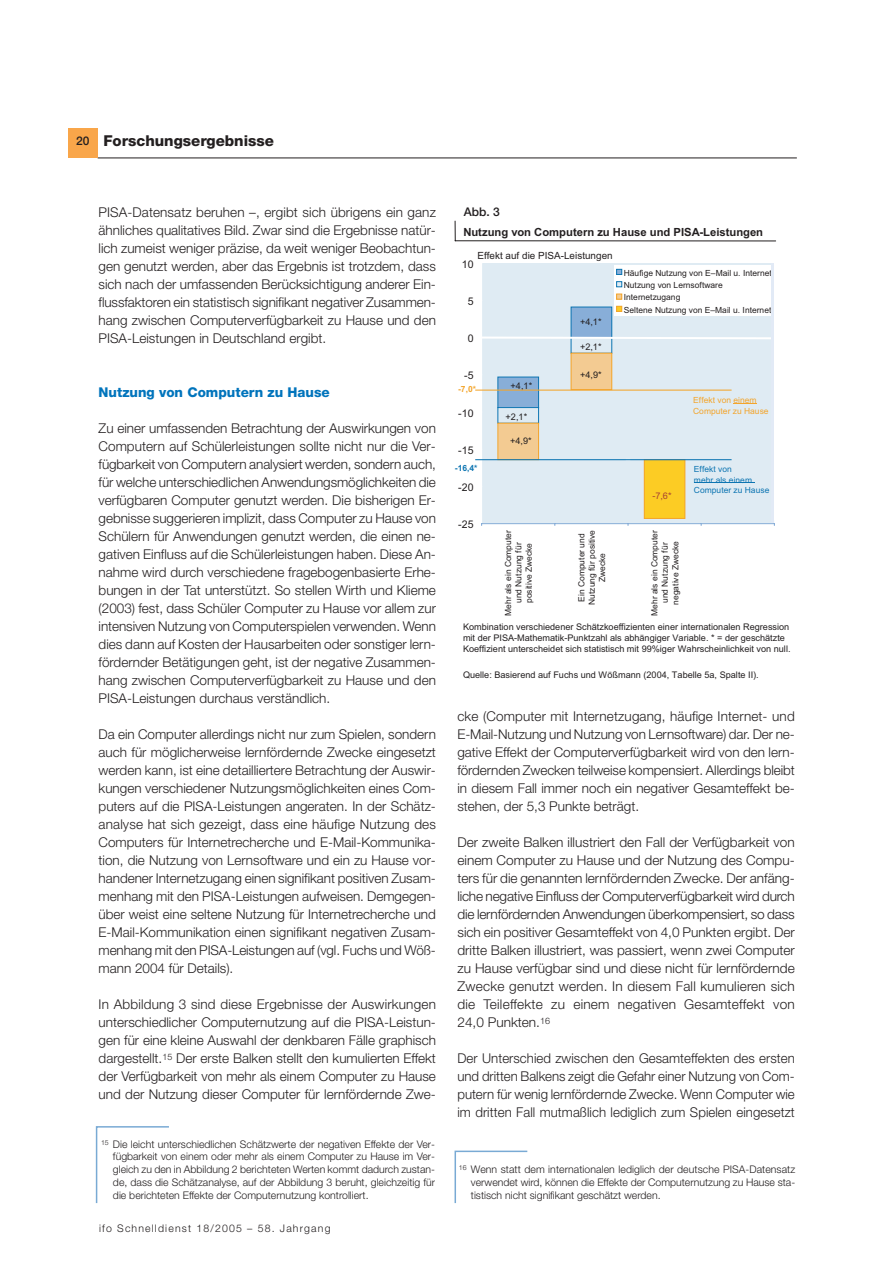
<style>
.page{position:relative;width:893px;height:1263px;background:#fff}
.page>*{position:absolute;margin:0;border:0;box-sizing:border-box;transform-origin:0 0}
.t1{font:800 15px "Helvetica Neue LT Std";color:#231f20}
.t2{font:300 13.5px/18px "Helvetica Neue LT Std";color:#231f20;text-align:justify}
.t3{font:800 13.5px "Helvetica Neue LT Std";color:#0074bc}
.t4{font:500 12px "Helvetica Neue LT Std";color:#231f20}
.t5{font:700 11.25px "Arial";color:#231f20}
.t6{font:300 10.5px/12.8px "Helvetica Neue LT Std";color:#231f20;text-align:justify}
.t7{font:300 10.5px "Helvetica Neue LT Std";letter-spacing:.11em;color:#231f20}
.t8{font:10.5px "Arial";letter-spacing:.005em;color:#231f20}
.t9{font:9.9px "Arial";color:#231f20}
.t10{font:9.15px/11.1px "Arial";color:#231f20}
.t11{font:9.15px "Arial";color:#a74333}
.t12{font:8.4px/10.4px "Arial";letter-spacing:.005em;color:#231f20;text-align:center}
.t13{font:8.4px/10.4px "Arial";letter-spacing:.005em;color:#0d75b2}
.t14{font:8.4px/10.4px "Arial";letter-spacing:.005em;color:#f3a52c}
.t15{font:700 8.4px "Arial";color:#0d75b2}
.t16{font:700 8.4px "Arial";color:#f3a52c}
</style>
<div class="page">
<hr style="left:98px;top:158px;width:698px;height:1px;background:#231f20">
<div style="left:68px;top:128px;width:30px;height:29px;background:#f9a64a"></div>
<svg style="left:478px;top:263px;width:297px;height:261px;background:#dde5e5"></svg>
<hr style="left:481px;top:523px;width:293px;height:1px;background:#88aed8">
<svg style="left:479px;top:336px;width:292px;height:4px"></svg>
<div style="left:614px;top:266px;width:172px;height:50px;background:#fff"></div>
<svg style="left:616px;top:269px;width:6px;height:6px"></svg>
<svg style="left:616px;top:281px;width:6px;height:6px"></svg>
<svg style="left:616px;top:294px;width:6px;height:6px"></svg>
<svg style="left:616px;top:306px;width:6px;height:6px"></svg>
<svg style="left:455px;top:221px;width:1px;height:20px"></svg>
<hr style="left:455px;top:241px;width:320px;height:1px;background:#231f20">
<svg style="left:733px;top:403px;width:23px;height:1px"></svg>
<hr style="left:694px;top:483px;width:60px;height:1px;background:#0d75b2">
<hr style="left:475px;top:459px;width:256px;height:1px;background:#0d75b2">
<hr style="left:475px;top:390px;width:256px;height:1px;background:#f3a52c">
<hr style="left:774px;top:263px;width:2px;height:257px;background:#fff">
<hr style="left:771px;top:263px;width:3px;height:260px;background:#e2eaf6">
<svg style="left:95px;top:1126px;width:74px;height:78px"></svg>
<svg style="left:454px;top:1150px;width:74px;height:54px"></svg>
<p class="t4" style="left:76px;top:136px;width:15px">20</p>
<p class="t1" style="left:103px;top:135px;width:172px">Forschungsergebnisse</p>
<p class="t2" style="left:99px;top:204px;width:339px">PISA-Datensatz beruhen –, ergibt sich übrigens ein ganz ähnliches qualitatives Bild. Zwar sind die Ergebnisse natür&shy;lich zumeist weniger präzise, da weit weniger Beobachtun&shy;gen genutzt werden, aber das Ergebnis ist trotzdem, dass sich nach der umfassenden Berücksichtigung anderer Ein&shy;flussfaktoren ein statistisch signifikant negativer Zusammen&shy;hang zwischen Computerverfügbarkeit zu Hause und den PISA-Leistungen in Deutschland ergibt.</p>
<p class="t3" style="left:99px;top:387px;width:233px">Nutzung von Computern zu Hause</p>
<p class="t2" style="left:99px;top:420px;width:339px">Zu einer umfassenden Betrachtung der Auswirkungen von Computern auf Schülerleistungen sollte nicht nur die Ver&shy;fügbarkeit von Computern analysiert werden, sondern auch, für welche unterschiedlichen Anwendungsmöglichkeiten die verfügbaren Computer genutzt werden. Die bisherigen Er&shy;gebnisse suggerieren implizit, dass Computer zu Hause von Schülern für Anwendungen genutzt werden, die einen ne&shy;gativen Einfluss auf die Schülerleistungen haben. Diese An&shy;nahme wird durch verschiedene fragebogenbasierte Erhe&shy;bungen in der Tat unterstützt. So stellen Wirth und Klieme (2003) fest, dass Schüler Computer zu Hause vor allem zur intensiven Nutzung von Computerspielen verwenden. Wenn dies dann auf Kosten der Hausarbeiten oder sonstiger lern&shy;fördernder Betätigungen geht, ist der negative Zusammen&shy;hang zwischen Computerverfügbarkeit zu Hause und den PISA-Leistungen durchaus verständlich.</p>
<p class="t2" style="left:99px;top:726px;width:339px">Da ein Computer allerdings nicht nur zum Spielen, sondern auch für möglicherweise lernfördernde Zwecke eingesetzt werden kann, ist eine detailliertere Betrachtung der Auswir&shy;kungen verschiedener Nutzungsmöglichkeiten eines Com&shy;puters auf die PISA-Leistungen angeraten. In der Schätz&shy;analyse hat sich gezeigt, dass eine häufige Nutzung des Computers für Internetrecherche und E-Mail-Kommunika&shy;tion, die Nutzung von Lernsoftware und ein zu Hause vor&shy;handener Internetzugang einen signifikant positiven Zusam&shy;menhang mit den PISA-Leistungen aufweisen. Demgegen&shy;über weist eine seltene Nutzung für Internetrecherche und E-Mail-Kommunikation einen signifikant negativen Zusam&shy;menhang mit den PISA-Leistungen auf (vgl. Fuchs und Wöß&shy;mann 2004 für Details).</p>
<p class="t2" style="left:99px;top:996px;width:339px">In Abbildung 3 sind diese Ergebnisse der Auswirkungen unterschiedlicher Computernutzung auf die PISA-Leistun&shy;gen für eine kleine Auswahl der denkbaren Fälle graphisch dargestellt.<sup>15</sup> Der erste Balken stellt den kumulierten Effekt der Verfügbarkeit von mehr als einem Computer zu Hause und der Nutzung dieser Computer für lernfördernde Zwe-</p>
<p class="t6" style="left:113px;top:1138px;width:323px;text-indent:-12px"><sup>15</sup> Die leicht unterschiedlichen Schätzwerte der negativen Effekte der Ver&shy;fügbarkeit von einem oder mehr als einem Computer zu Hause im Ver&shy;gleich zu den in Abbildung 2 berichteten Werten kommt dadurch zustan&shy;de, dass die Schätzanalyse, auf der Abbildung 3 beruht, gleichzeitig für die berichteten Effekte der Computernutzung kontrolliert.</p>
<p class="t7" style="left:99px;top:1225px;width:233px">ifo Schnelldienst 18/2005 – 58. Jahrgang</p>
<p class="t4" style="left:464px;top:207px;width:38px">Abb. 3</p>
<p class="t5" style="left:463px;top:228px;width:301px">Nutzung von Computern zu Hause und PISA-Leistungen</p>
<p class="t9" style="left:477px;top:252px;width:137px">Effekt auf die PISA-Leistungen</p>
<p class="t8" style="left:462px;top:260px;width:13px">10</p>
<p class="t12" style="left:623px;top:267px;width:150px;line-height:12.3px;text-align:left">Häufige Nutzung von E–Mail u. Internet<br>Nutzung von Lernsoftware<br>Internetzugang<br>Seltene Nutzung von E–Mail u. Internet</p>
<p class="t8" style="left:467px;top:297px;width:7px">5</p>
<p class="t8" style="left:467px;top:335px;width:7px">0</p>
<p class="t8" style="left:464px;top:372px;width:11px">-5</p>
<p class="t16" style="left:458px;top:386px;width:19px">-7,0*</p>
<p class="t8" style="left:458px;top:409px;width:17px">-10</p>
<p class="t8" style="left:458px;top:446px;width:17px">-15</p>
<p class="t15" style="left:455px;top:465px;width:24px">-16,4*</p>
<p class="t8" style="left:458px;top:484px;width:17px">-20</p>
<p class="t8" style="left:458px;top:521px;width:17px">-25</p>
<p class="t10" style="left:510px;top:381px;width:23px">+4,1*</p>
<p class="t10" style="left:505px;top:412px;width:23px">+2,1*</p>
<p class="t10" style="left:510px;top:436px;width:23px">+4,9*</p>
<p class="t10" style="left:580px;top:317px;width:23px">+4,1*</p>
<p class="t10" style="left:580px;top:343px;width:23px">+2,1*</p>
<p class="t10" style="left:580px;top:370px;width:23px">+4,9*</p>
<p class="t11" style="left:652px;top:493px;width:21px">-7,6*</p>
<p class="t12" style="left:504px;top:616px;width:87px;rotate:-90deg">Mehr als ein Computer und Nutzung für positive Zwecke</p>
<p class="t12" style="left:577px;top:605px;width:76px;rotate:-90deg">Ein Computer und<br>Nutzung für positive<br>Zwecke</p>
<p class="t12" style="left:650px;top:616px;width:87px;rotate:-90deg">Mehr als ein Computer und Nutzung für negative Zwecke</p>
<p class="t14" style="left:693px;top:396px;width:77px">Effekt von einem<br>Computer zu Hause</p>
<p class="t13" style="left:694px;top:465px;width:77px">Effekt von<br>mehr als einem<br>Computer zu Hause</p>
<p class="t10" style="left:463px;top:622px;width:329px">Kombination verschiedener Schätzkoeffizienten einer internationalen Regression mit der PISA-Mathematik-Punktzahl als abhängiger Variable. * = der geschätzte<br>Koeffizient unterscheidet sich statistisch mit 99%iger Wahrscheinlichkeit von null.</p>
<p class="t10" style="left:463px;top:670px;width:297px">Quelle: Basierend auf Fuchs und Wößmann (2004, Tabelle 5a, Spalte II).</p>
<p class="t2" style="left:457px;top:709px;width:339px">cke (Computer mit Internetzugang, häufige Internet- und E-Mail-Nutzung und Nutzung von Lernsoftware) dar. Der ne&shy;gative Effekt der Computerverfügbarkeit wird von den lern&shy;fördernden Zwecken teilweise kompensiert. Allerdings bleibt in diesem Fall immer noch ein negativer Gesamteffekt be&shy;stehen, der 5,3 Punkte beträgt.</p>
<p class="t2" style="left:457px;top:835px;width:339px">Der zweite Balken illustriert den Fall der Verfügbarkeit von einem Computer zu Hause und der Nutzung des Compu&shy;ters für die genannten lernfördernden Zwecke. Der anfäng&shy;liche negative Einfluss der Computerverfügbarkeit wird durch die lernfördernden Anwendungen überkompensiert, so dass sich ein positiver Gesamteffekt von 4,0 Punkten ergibt. Der dritte Balken illustriert, was passiert, wenn zwei Computer zu Hause verfügbar sind und diese nicht für lernfördernde Zwecke genutzt werden. In diesem Fall kumulieren sich die Teileffekte zu einem negativen Gesamteffekt von 24,0 Punkten.<sup>16</sup></p>
<p class="t2" style="left:457px;top:1051px;width:339px">Der Unterschied zwischen den Gesamteffekten des ersten und dritten Balkens zeigt die Gefahr einer Nutzung von Com&shy;putern für wenig lernfördernde Zwecke. Wenn Computer wie im dritten Fall mutmaßlich lediglich zum Spielen eingesetzt</p>
<p class="t6" style="left:471px;top:1164px;width:326px;text-indent:-12px"><sup>16</sup> Wenn statt dem internationalen lediglich der deutsche PISA-Datensatz verwendet wird, können die Effekte der Computernutzung zu Hause sta&shy;tistisch nicht signifikant geschätzt werden.</p>
</div>
